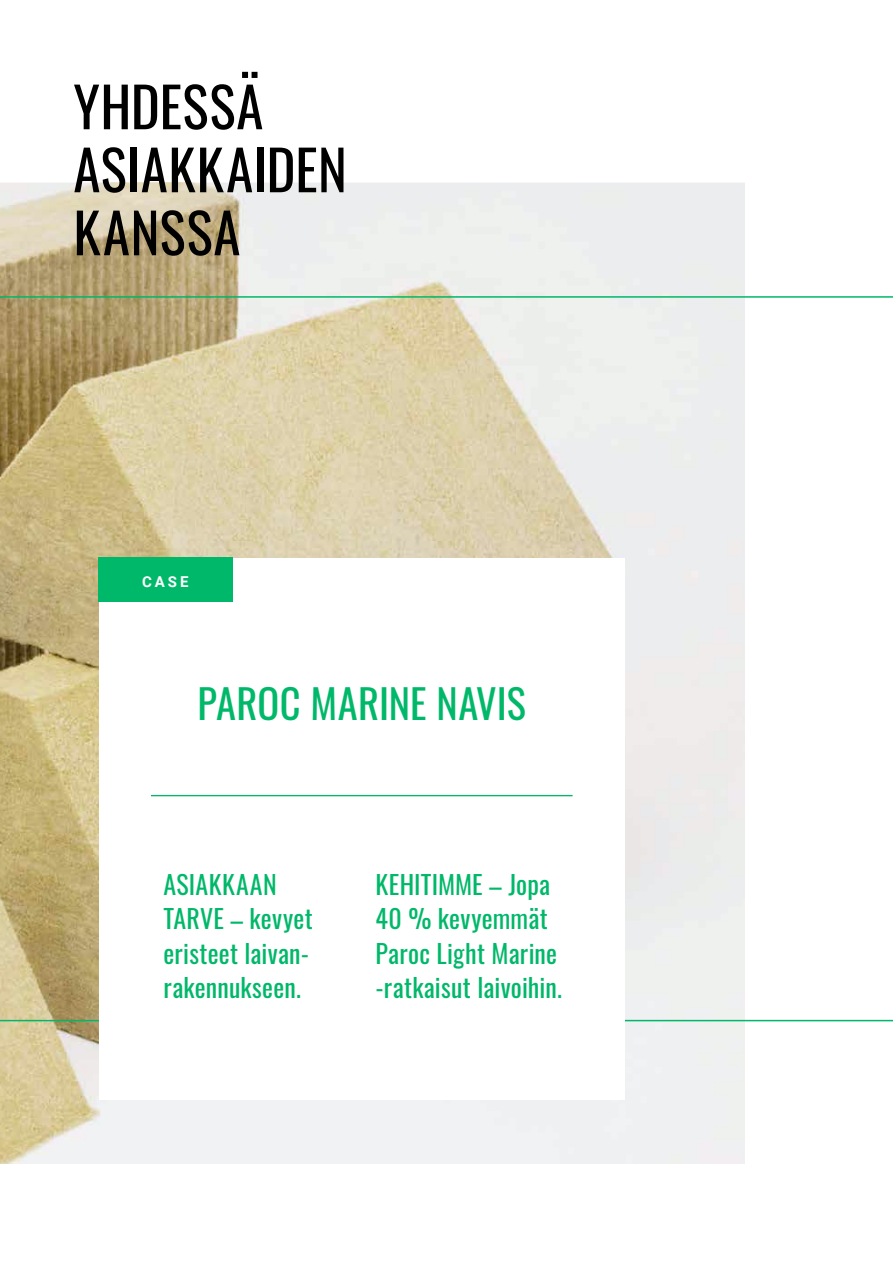
<style>
.page{position:relative;width:893px;height:1263px;background:#fff}
.page>*{position:absolute;margin:0;border:0;box-sizing:border-box;transform-origin:0 0}
.t1{font:55.05px/63px "Oswald";letter-spacing:.005em;color:#000}
.t2{font:40.5px "Oswald";color:#00b869}
.t3{font:25.95px/34.5px "Oswald";letter-spacing:.01em;color:#00b869}
.t4{font:700 15px "Roboto";color:#fff}
</style>
<div class="page">
<img style="left:0;top:183px;width:744px;height:980px">
<hr style="left:0;top:296px;width:893px;height:2px;background:#00b869">
<hr style="left:0;top:1020px;width:893px;height:1px;background:#00b869">
<div style="left:99px;top:558px;width:526px;height:541px;background:#fff"></div>
<div style="left:98px;top:557px;width:134px;height:45px;background:#00b869"></div>
<hr style="left:151px;top:795px;width:422px;height:1px;background:#00b869">
<h1 class="t1" style="left:73px;top:70px;width:275px">YHDESSÄ<br>ASIAKKAIDEN<br>KANSSA</h1>
<p class="t4" style="left:142px;top:571px;width:48px">CASE</p>
<h2 class="t2" style="left:198px;top:668px;width:330px">PAROC MARINE NAVIS</h2>
<p class="t3" style="left:163px;top:864px;width:151px">ASIAKKAAN<br>TARVE – kevyet eristeet laivan&shy;rakennukseen.</p>
<p class="t3" style="left:375px;top:864px;width:188px">KEHITIMME – Jopa<br>40 % kevyemmät<br>Paroc Light Marine -ratkaisut laivoihin.</p>
</div>
